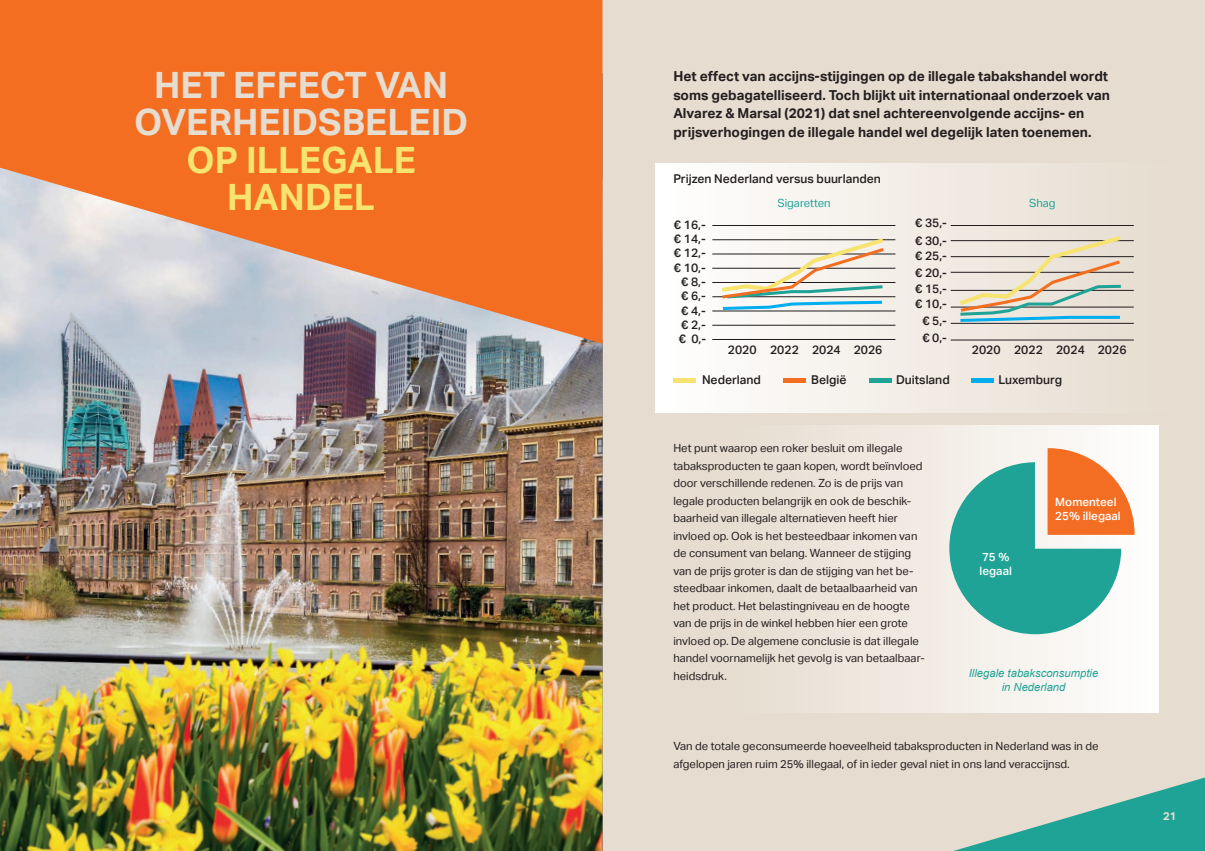
<style>
.page{position:relative;width:1205px;height:851px;background:#fff}
.page>*{position:absolute;margin:0;border:0;box-sizing:border-box;transform-origin:0 0}
.t1{font:700 36.25px/37.5px "Aktiv Grotesk";color:#e6dccf;text-align:center}
.t2{font:700 36.25px/37.5px "Aktiv Grotesk";color:#f7e36f;text-align:center}
.t3{font:700 13.75px/18.8px "Aktiv Grotesk";color:#231f20}
.t4{font:500 12.12px/14px "Aktiv Grotesk";color:#231f20}
.t5{font:500 11.62px/14px "Aktiv Grotesk";color:#fff}
.t6{font:11.25px/17.5px "Aktiv Grotesk";color:#231f20}
.t7{font:italic 11.25px/13.8px "Arial";color:#1fa396;text-align:center}
.t8{font:11.25px "Aktiv Grotesk";color:#1fa396}
.t9{font:700 11.25px "Aktiv Grotesk";color:#e6dccf}
</style>
<div class="page">
<div style="left:602px;top:0;width:603px;height:850px;background:#e6dccf"></div>
<svg style="left:957px;top:777px;width:248px;height:73px"></svg>
<div style="left:728px;top:425px;width:431px;height:286px;background:linear-gradient(to right,#e6ddd0,#fffefe)"></div>
<img style="left:0;top:343px;width:602px;height:507px">
<svg style="left:0;top:0;width:602px;height:343px;fill:#f36e21"></svg>
<div style="left:656px;top:163px;width:510px;height:249px;background:linear-gradient(to right,#fefdfd,#e6ddd0)"></div>
<hr style="left:712px;top:225px;width:183px;height:1px;background:#231f20">
<hr style="left:950px;top:225px;width:184px;height:1px;background:#231f20">
<hr style="left:712px;top:239px;width:183px;height:1px;background:#231f20">
<hr style="left:950px;top:240px;width:184px;height:1px;background:#231f20">
<hr style="left:712px;top:253px;width:183px;height:1px;background:#231f20">
<hr style="left:950px;top:256px;width:184px;height:1px;background:#231f20">
<hr style="left:712px;top:268px;width:183px;height:1px;background:#231f20">
<hr style="left:950px;top:272px;width:184px;height:1px;background:#231f20">
<hr style="left:712px;top:282px;width:183px;height:1px;background:#231f20">
<hr style="left:950px;top:290px;width:184px;height:1px;background:#231f20">
<hr style="left:712px;top:296px;width:183px;height:1px;background:#231f20">
<hr style="left:950px;top:306px;width:184px;height:1px;background:#231f20">
<hr style="left:712px;top:310px;width:183px;height:1px;background:#231f20">
<hr style="left:950px;top:323px;width:184px;height:1px;background:#231f20">
<hr style="left:712px;top:325px;width:183px;height:1px;background:#231f20">
<hr style="left:950px;top:339px;width:184px;height:1px;background:#231f20">
<div style="left:673px;top:378px;width:22px;height:5px;background:#f7e36f"></div>
<div style="left:783px;top:378px;width:22px;height:5px;background:#f36e21"></div>
<hr style="left:712px;top:339px;width:183px;height:1px;background:#231f20">
<svg style="left:955px;top:233px;width:170px;height:90px"></svg>
<svg style="left:717px;top:235px;width:171px;height:76px"></svg>
<div style="left:869px;top:378px;width:22px;height:5px;background:#1fa396"></div>
<div style="left:971px;top:378px;width:22px;height:5px;background:#00aeef"></div>
<svg style="left:949px;top:448px;width:185px;height:186px"></svg>
<h1 class="t1" style="left:134px;top:66px;width:335px">HET EFFECT VAN<br>OVERHEIDSBELEID</h1>
<h1 class="t2" style="left:187px;top:141px;width:231px">OP ILLEGALE<br>HANDEL</h1>
<p class="t3" style="left:673px;top:67px;width:438px">Het effect van accijns-stijgingen op de illegale tabakshandel wordt soms gebagatelliseerd. Toch blijkt uit internationaal onderzoek van Alvarez &amp; Marsal (2021) dat snel achtereenvolgende accijns- en prijsverhogingen de illegale handel wel degelijk laten toenemen.</p>
<p class="t4" style="left:673px;top:172px;width:209px">Prijzen Nederland versus buurlanden</p>
<p class="t8" style="left:777px;top:196px;width:55px">Sigaretten</p>
<p class="t8" style="left:1029px;top:196px;width:28px">Shag</p>
<p class="t4" style="left:674px;top:218px;width:33px">€ 16,-</p>
<p class="t4" style="left:915px;top:216px;width:33px">€ 35,-</p>
<p class="t4" style="left:674px;top:232px;width:33px">€ 14,-</p>
<p class="t4" style="left:915px;top:233px;width:33px">€ 30,-</p>
<p class="t4" style="left:674px;top:246px;width:33px">€ 12,-</p>
<p class="t4" style="left:915px;top:249px;width:33px">€ 25,-</p>
<p class="t4" style="left:674px;top:260px;width:33px">€ 10,-</p>
<p class="t4" style="left:915px;top:266px;width:33px">€ 20,-</p>
<p class="t4" style="left:681px;top:275px;width:26px">€ 8,-</p>
<p class="t4" style="left:915px;top:282px;width:33px">€ 15,-</p>
<p class="t4" style="left:681px;top:289px;width:26px">€ 6,-</p>
<p class="t4" style="left:915px;top:297px;width:33px">€ 10,-</p>
<p class="t4" style="left:681px;top:303px;width:26px">€ 4,- € 2,-</p>
<p class="t4" style="left:922px;top:314px;width:26px">€ 5,-</p>
<p class="t4" style="left:679px;top:331px;width:29px">€ 0,-</p>
<p class="t4" style="left:922px;top:330px;width:26px">€ 0,-</p>
<p class="t4" style="left:728px;top:343px;width:156px">2020 2022 2024 2026</p>
<p class="t4" style="left:972px;top:343px;width:156px">2020 2022 2024 2026</p>
<p class="t4" style="left:702px;top:373px;width:61px">Nederland</p>
<p class="t4" style="left:811px;top:373px;width:37px">België</p>
<p class="t4" style="left:896px;top:373px;width:55px">Duitsland</p>
<p class="t4" style="left:998px;top:373px;width:65px">Luxemburg</p>
<p class="t6" style="left:673px;top:439px;width:253px">Het punt waarop een roker besluit om illegale tabaksproducten te gaan kopen, wordt beïnvloed door verschillende redenen. Zo is de prijs van legale producten belangrijk en ook de beschik&shy;baarheid van illegale alternatieven heeft hier invloed op. Ook is het besteedbaar inkomen van de consument van belang. Wanneer de stijging van de prijs groter is dan de stijging van het be&shy;steedbaar inkomen, daalt de betaalbaarheid van het product. Het belastingniveau en de hoogte van de prijs in de winkel hebben hier een grote invloed op. De algemene conclusie is dat illegale handel voornamelijk het gevolg is van betaalbaar&shy;heidsdruk.</p>
<p class="t5" style="left:979px;top:551px;width:34px">75 % legaal</p>
<p class="t5" style="left:1055px;top:495px;width:67px">Momenteel<br>25% illegaal</p>
<p class="t7" style="left:969px;top:666px;width:131px">Illegale tabaksconsumptie in Nederland</p>
<p class="t6" style="left:673px;top:737px;width:427px">Van de totale geconsumeerde hoeveelheid tabaksproducten in Nederland was in de afgelopen jaren ruim 25% illegaal, of in ieder geval niet in ons land veraccijnsd.</p>
<p class="t9" style="left:1163px;top:809px;width:15px">21</p>
</div>
